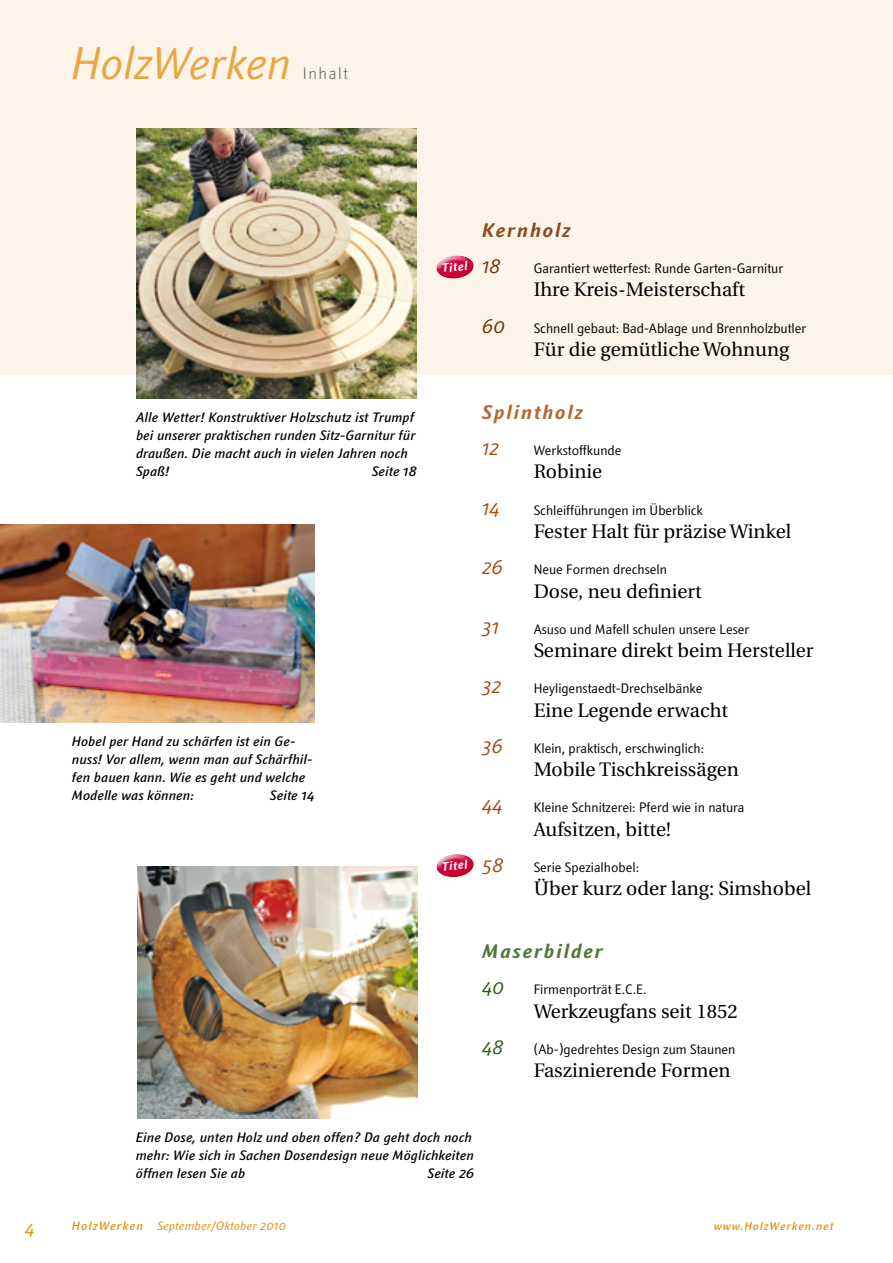
<style>
.page{position:relative;width:893px;height:1263px;background:#fff}
.page>*{position:absolute;margin:0;border:0;box-sizing:border-box;transform-origin:0 0}
.HW_UES_Rubrik_Splint{font:italic 45px "Textra LT";color:#e9a643}
.HW_UES_Inhalt{font:19.5px "Utopia";color:#000}
.HW_DZ_Inhalt{font:italic 19.5px "Textra LT";color:#a34b0f}
.HW_UES_Rubrik_Maserb{font:italic 700 19.5px "Textra LT";letter-spacing:.1em;color:#507938}
.HW_UES_Rubrik_Splint-2{font:italic 700 19.5px "Textra LT";letter-spacing:.1em;color:#b56931}
.HW_UES_Rubrik_Kernho{font:italic 700 19.5px "Textra LT";letter-spacing:.1em;color:#874e25}
.HW_DZ_Inhalt-2{font:italic 19.5px "Textra LT";color:#69300b}
.HW_DZ_Inhalt-3{font:italic 19.5px "Textra LT";color:#285e18}
.HW_UES_Rubrik_Splint-3{font:italic 18px "Textra LT";color:#e28f00}
.HW_UES_Rubrik_Splint-4{font:300 16.5px "Textra LT";letter-spacing:.1em;color:#58585a}
.HW_BU{font:italic 500 13.5px/18px "Textra LT";letter-spacing:.015em;color:#000}
.HW_DZ_Inhalt-4{font:13.5px "Textra LT";color:#000}
.HW_UES_Rubrik_HolzWe{font:italic 700 12.15px "Textra LT";color:#fff}
.HW_UES_Rubrik_Splint-5{font:italic 12px "Textra LT";letter-spacing:.025em;color:#e28f00}
.HW_UES_Rubrik_Splint-6{font:italic 500 11.25px "Textra LT";letter-spacing:.1em;color:#e28f00}
.s1{font-weight:500}
</style>
<div class="page">
<div style="left:0;top:0;width:893px;height:374px;background:#fcf4e8"></div>
<img style="left:137px;top:867px;width:280px;height:252px">
<img style="left:136px;top:129px;width:280px;height:270px">
<img style="left:0;top:525px;width:315px;height:198px">
<svg style="left:436px;top:854px;width:38px;height:24px"></svg>
<svg style="left:436px;top:255px;width:38px;height:24px"></svg>
<p class="HW_UES_Rubrik_Splint" style="left:72px;top:35px;width:221px">HolzWerken</p>
<p class="HW_UES_Rubrik_Splint-4" style="left:303px;top:63px;width:47px">Inhalt</p>
<p class="HW_UES_Rubrik_Splint-3" style="left:26px;top:1217px;width:11px">4</p>
<p class="HW_BU" style="left:136px;top:408px;width:281px">Alle Wetter! Konstruktiver Holzschutz ist Trumpf bei unserer praktischen runden Sitz-Garnitur für draußen. Die macht auch in vielen Jahren noch Spaß!</p>
<p class="HW_BU" style="left:372px;top:462px;width:46px">Seite 18</p>
<p class="HW_BU" style="left:72px;top:732px;width:242px">Hobel per Hand zu schärfen ist ein Ge&shy;nuss! Vor allem, wenn man auf Schärfhil&shy;fen bauen kann. Wie es geht und welche Modelle was können:</p>
<p class="HW_BU" style="left:270px;top:786px;width:46px">Seite 14</p>
<p class="HW_UES_Rubrik_HolzWe" style="left:441px;top:261px;width:27px;rotate:-6deg">Titel</p>
<p class="HW_UES_Rubrik_Kernho" style="left:483px;top:218px;width:90px">Kernholz</p>
<p class="HW_DZ_Inhalt-2" style="left:483px;top:254px;width:20px">18</p>
<p class="HW_DZ_Inhalt-4" style="left:534px;top:260px;width:251px">Garantiert wetterfest: Runde Garten-Garnitur</p>
<p class="HW_UES_Inhalt" style="left:534px;top:279px;width:213px">Ihre Kreis-Meisterschaft</p>
<p class="HW_DZ_Inhalt-2" style="left:483px;top:314px;width:24px">60</p>
<p class="HW_DZ_Inhalt-4" style="left:534px;top:319px;width:274px">Schnell gebaut: Bad-Ablage und Brennholzbutler</p>
<p class="HW_UES_Inhalt" style="left:534px;top:339px;width:257px">Für die gemütliche Wohnung</p>
<p class="HW_UES_Rubrik_HolzWe" style="left:441px;top:859px;width:27px;rotate:-6deg">Titel</p>
<p class="HW_UES_Rubrik_Splint-2" style="left:483px;top:400px;width:102px">Splintholz</p>
<p class="HW_DZ_Inhalt" style="left:483px;top:436px;width:18px">12</p>
<p class="HW_DZ_Inhalt-4" style="left:534px;top:442px;width:89px">Werkstoffkunde</p>
<p class="HW_UES_Inhalt" style="left:534px;top:461px;width:70px">Robinie</p>
<p class="HW_DZ_Inhalt" style="left:483px;top:496px;width:19px">14</p>
<p class="HW_DZ_Inhalt-4" style="left:534px;top:501px;width:171px">Schleifführungen im Überblick</p>
<p class="HW_UES_Inhalt" style="left:534px;top:521px;width:259px">Fester Halt für präzise Winkel</p>
<p class="HW_DZ_Inhalt" style="left:483px;top:555px;width:22px">26</p>
<p class="HW_DZ_Inhalt-4" style="left:534px;top:561px;width:135px">Neue Formen drechseln</p>
<p class="HW_UES_Inhalt" style="left:534px;top:580px;width:170px">Dose, neu definiert</p>
<p class="HW_DZ_Inhalt" style="left:483px;top:615px;width:18px">31</p>
<p class="HW_DZ_Inhalt-4" style="left:534px;top:621px;width:217px">Asuso und Mafell schulen unsere Leser</p>
<p class="HW_UES_Inhalt" style="left:534px;top:640px;width:281px">Seminare direkt beim Hersteller</p>
<p class="HW_DZ_Inhalt" style="left:483px;top:674px;width:21px">32</p>
<p class="HW_DZ_Inhalt-4" style="left:534px;top:680px;width:170px">Heyligenstaedt-Drechselbänke</p>
<p class="HW_UES_Inhalt" style="left:534px;top:699px;width:196px">Eine Legende erwacht</p>
<p class="HW_DZ_Inhalt" style="left:483px;top:734px;width:22px">36</p>
<p class="HW_DZ_Inhalt-4" style="left:534px;top:740px;width:172px">Klein, praktisch, erschwinglich:</p>
<p class="HW_UES_Inhalt" style="left:534px;top:759px;width:207px">Mobile Tischkreissägen</p>
<p class="HW_DZ_Inhalt" style="left:483px;top:793px;width:22px">44</p>
<p class="HW_DZ_Inhalt-4" style="left:534px;top:799px;width:212px">Kleine Schnitzerei: Pferd wie in natura</p>
<p class="HW_UES_Inhalt" style="left:534px;top:818px;width:139px">Aufsitzen, bitte!</p>
<p class="HW_DZ_Inhalt" style="left:483px;top:853px;width:23px">58</p>
<p class="HW_DZ_Inhalt-4" style="left:534px;top:859px;width:107px">Serie Spezialhobel:</p>
<p class="HW_UES_Inhalt" style="left:534px;top:878px;width:279px">Über kurz oder lang: Simshobel</p>
<p class="HW_UES_Rubrik_Maserb" style="left:483px;top:939px;width:122px">Maserbilder</p>
<p class="HW_DZ_Inhalt-3" style="left:483px;top:975px;width:23px">40</p>
<p class="HW_DZ_Inhalt-4" style="left:534px;top:981px;width:114px">Firmenporträt E.C.E.</p>
<p class="HW_UES_Inhalt" style="left:534px;top:1000px;width:206px">Werkzeugfans seit 1852</p>
<p class="HW_DZ_Inhalt-3" style="left:483px;top:1035px;width:23px">48</p>
<p class="HW_DZ_Inhalt-4" style="left:534px;top:1041px;width:203px">(Ab-)gedrehtes Design zum Staunen</p>
<p class="HW_UES_Inhalt" style="left:534px;top:1060px;width:198px">Faszinierende Formen</p>
<p class="HW_BU" style="left:136px;top:1128px;width:339px">Eine Dose, unten Holz und oben offen? Da geht doch noch mehr: Wie sich in Sachen Dosendesign neue Möglichkeiten öffnen lesen Sie ab</p>
<p class="HW_BU" style="left:428px;top:1164px;width:48px">Seite 26</p>
<p class="HW_UES_Rubrik_Splint-5" style="left:72px;top:1218px;width:215px"><span class="s1">HolzWerken</span> September/Oktober 2010</p>
<p class="HW_UES_Rubrik_Splint-6" style="left:714px;top:1219px;width:121px">www.HolzWerken.net</p>
</div>
